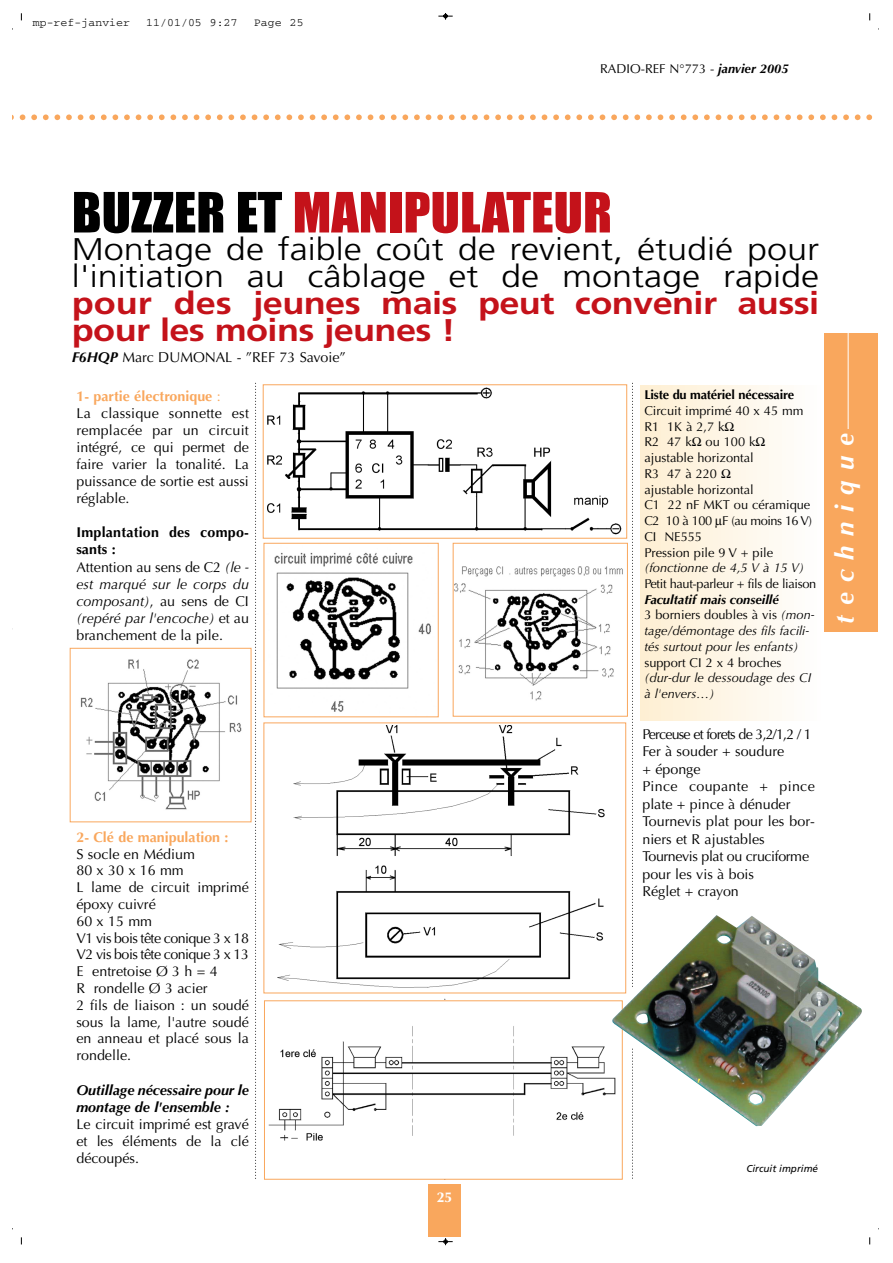
<style>
.page{position:relative;width:893px;height:1263px;background:#fff}
.page>*{position:absolute;margin:0;border:0;box-sizing:border-box;transform-origin:0 0}
.t1{font:51.3px "Impact";color:#c4121a;scale:1.05 1}
.t2{font:300 31.35px/27px "Frutiger";color:#000;scale:1.15 1}
.t3{font:700 31.35px/27px "Frutiger";letter-spacing:-.015em;color:#c4121a;scale:1.15 1}
.t4{font:italic 700 25.65px "Optima";letter-spacing:.39em;color:#fff}
.t5{font:14.25px/16.8px "Optima";color:#000}
.t6{font:italic 14.25px/17.1px "Optima";color:#000}
.t7{font:italic 700 14.25px/17.1px "Optima";color:#000}
.t8{font:700 14.25px "Optima";color:#f9a75d}
.t9{font:700 14.25px "Optima";color:#fff}
.t10{font:12.9px/15.8px "Optima";color:#000}
.t11{font:italic 12.9px/15.8px "Optima";color:#000}
.t12{font:12.9px "Optima";letter-spacing:-.03em;color:#000}
.t13{font:700 12.9px "Optima";letter-spacing:-.015em;color:#000}
.t14{font:11.4px "Courier";letter-spacing:.01em;color:#000}
.t15{font:italic 10.05px "Frutiger";color:#000}
.s1{font-weight:700;font-style:italic}
.s2{color:#000}
.s3{font-weight:700}
.s4{font-style:normal}
.s5{font-weight:700;color:#f9a75d}
.s6{color:#f9a75d}
.s7{font-weight:700;font-style:normal}
</style>
<div class="page">
<div style="left:428px;top:1184px;width:33px;height:53px;background:#f9a75d"></div>
<svg style="left:13px;top:114px;width:860px;height:6px"></svg>
<div style="left:824px;top:333px;width:54px;height:299px;background:#f9a75d"></div>
<hr style="left:847px;top:332px;width:1px;height:97px;background:#fff">
<img style="left:267px;top:387px;width:355px;height:148px">
<div style="left:263px;top:384px;width:364px;height:155px;border:1px solid #f9a75d"></div>
<div style="left:640px;top:385px;width:180px;height:336px;background:linear-gradient(to right,#feefd2,#fefefd)"></div>
<img style="left:274px;top:552px;width:157px;height:160px">
<div style="left:263px;top:543px;width:175px;height:174px;border:1px solid #f9a75d"></div>
<img style="left:455px;top:566px;width:168px;height:135px">
<div style="left:453px;top:543px;width:174px;height:174px;border:1px solid #f9a75d"></div>
<img style="left:80px;top:659px;width:162px;height:151px">
<div style="left:70px;top:648px;width:181px;height:174px;border:1px solid #f9a75d"></div>
<img style="left:277px;top:725px;width:328px;height:263px">
<svg style="left:255px;top:383px;width:1px;height:796px"></svg>
<svg style="left:632px;top:383px;width:1px;height:532px"></svg>
<img style="left:268px;top:1026px;width:342px;height:115px">
<div style="left:264px;top:1000px;width:358px;height:180px;border:1px solid #f9a75d"></div>
<img style="left:610px;top:915px;width:252px;height:211px">
<svg style="left:632px;top:1049px;width:1px;height:130px"></svg>
<svg style="left:438px;top:13px;width:14px;height:7px"></svg>
<svg style="left:438px;top:1238px;width:14px;height:7px"></svg>
<svg style="left:725px;top:422px;width:9px;height:9px"></svg>
<svg style="left:692px;top:438px;width:9px;height:8px"></svg>
<svg style="left:756px;top:438px;width:9px;height:8px"></svg>
<svg style="left:721px;top:469px;width:9px;height:9px"></svg>
<svg style="left:715px;top:519px;width:7px;height:9px"></svg>
<p class="t14" style="left:33px;top:19px;width:99px">mp-ref-janvier</p>
<p class="t14" style="left:146px;top:19px;width:93px">11/01/05 9:27</p>
<p class="t14" style="left:254px;top:19px;width:51px">Page 25</p>
<p class="t10" style="left:600px;top:62px;width:190px">RADIO-REF N°773 - <span class="s1">janvier 2005</span></p>
<h1 class="t1" style="left:72px;top:192px;width:516px"><span class="s2">BUZZER ET</span> MANIPULATEUR</h1>
<h2 class="t2" style="left:72px;top:238px;width:651px">Montage de faible coût de revient, étudié pour l'initiation au câblage et de montage rapide</h2>
<h2 class="t3" style="left:72px;top:292px;width:651px">pour des jeunes mais peut convenir aussi pour les moins jeunes !</h2>
<p class="t5" style="left:72px;top:350px;width:275px"><span class="s1">F6HQP</span> Marc DUMONAL - ”REF 73 Savoie”</p>
<p class="t13" style="left:644px;top:390px;width:151px">Liste du matériel nécessaire</p>
<p class="t10" style="left:644px;top:404px;width:169px">Circuit imprimé 40 x 45 mm<br>R1 1K à 2,7 k<br>R2 47 k ou 100 k<br>ajustable horizontal<br>R3 47 à 220<br>ajustable horizontal<br>C1 22 nF MKT ou céramique<br>C2 10 à 100 F (au moins 16 V)<br>CI NE555<br>Pression pile 9 V + pile</p>
<p class="t11" style="left:644px;top:561px;width:161px">(fonctionne de 4,5 V à 15 V)</p>
<p class="t12" style="left:644px;top:578px;width:173px">Petit haut-parleur + fils de liaison</p>
<p class="t11" style="left:644px;top:593px;width:172px"><span class="s3">Facultatif mais conseillé<br></span><span class="s4">3 borniers doubles à vis</span> (mon&shy;tage/démontage des fils facili&shy;tés surtout pour les enfants)</p>
<p class="t10" style="left:644px;top:656px;width:138px">support CI 2 x 4 broches</p>
<p class="t11" style="left:644px;top:671px;width:168px">(dur-dur le dessoudage des CI à l'envers…)</p>
<p class="t5" style="left:76px;top:388px;width:174px"><span class="s5">1- partie électronique</span> <span class="s6">:<br></span>La classique sonnette est remplacée par un circuit intégré, ce qui permet de faire varier la tonalité. La puissance de sortie est aussi réglable.</p>
<p class="t6" style="left:76px;top:525px;width:174px"><span class="s7">Implantation des compo&shy;sants :<br></span><span class="s4">Attention au sens de C2</span> (le - est marqué sur le corps du composant)<span class="s4">, au sens de CI </span>(repéré par l'encoche) <span class="s4">et au branchement de la pile.</span></p>
<p class="t8" style="left:76px;top:831px;width:154px">2- Clé de manipulation :</p>
<p class="t5" style="left:76px;top:847px;width:174px">S socle en Médium<br>80 x 30 x 16 mm<br>L lame de circuit imprimé époxy cuivré<br>60 x 15 mm<br>V1 vis bois tête conique 3 x 18<br>V2 vis bois tête conique 3 x 13<br>E entretoise Ø 3 h = 4<br>R rondelle Ø 3 acier<br>2 fils de liaison : un soudé sous la lame, l'autre soudé en anneau et placé sous la rondelle.</p>
<p class="t7" style="left:76px;top:1083px;width:174px">Outillage nécessaire pour le montage de l'ensemble :</p>
<p class="t5" style="left:76px;top:1117px;width:174px;text-align:justify">Le circuit imprimé est gravé et les éléments de la clé découpés.</p>
<p class="t9" style="left:436px;top:1191px;width:17px">25</p>
<p class="t5" style="left:642px;top:726px;width:174px;line-height:17.4px">Perceuse et forets de 3,2/1,2 / 1<br>Fer à souder + soudure<br>+ éponge<br>Pince coupante + pince plate + pince à dénuder<br>Tournevis plat pour les bor&shy;niers et R ajustables<br>Tournevis plat ou cruciforme pour les vis à bois<br>Réglet + crayon</p>
<p class="t15" style="left:746px;top:1165px;width:73px">Circuit imprimé</p>
<h3 class="t4" style="left:834px;top:624px;width:192px;rotate:-90deg">technique</h3>
</div>
